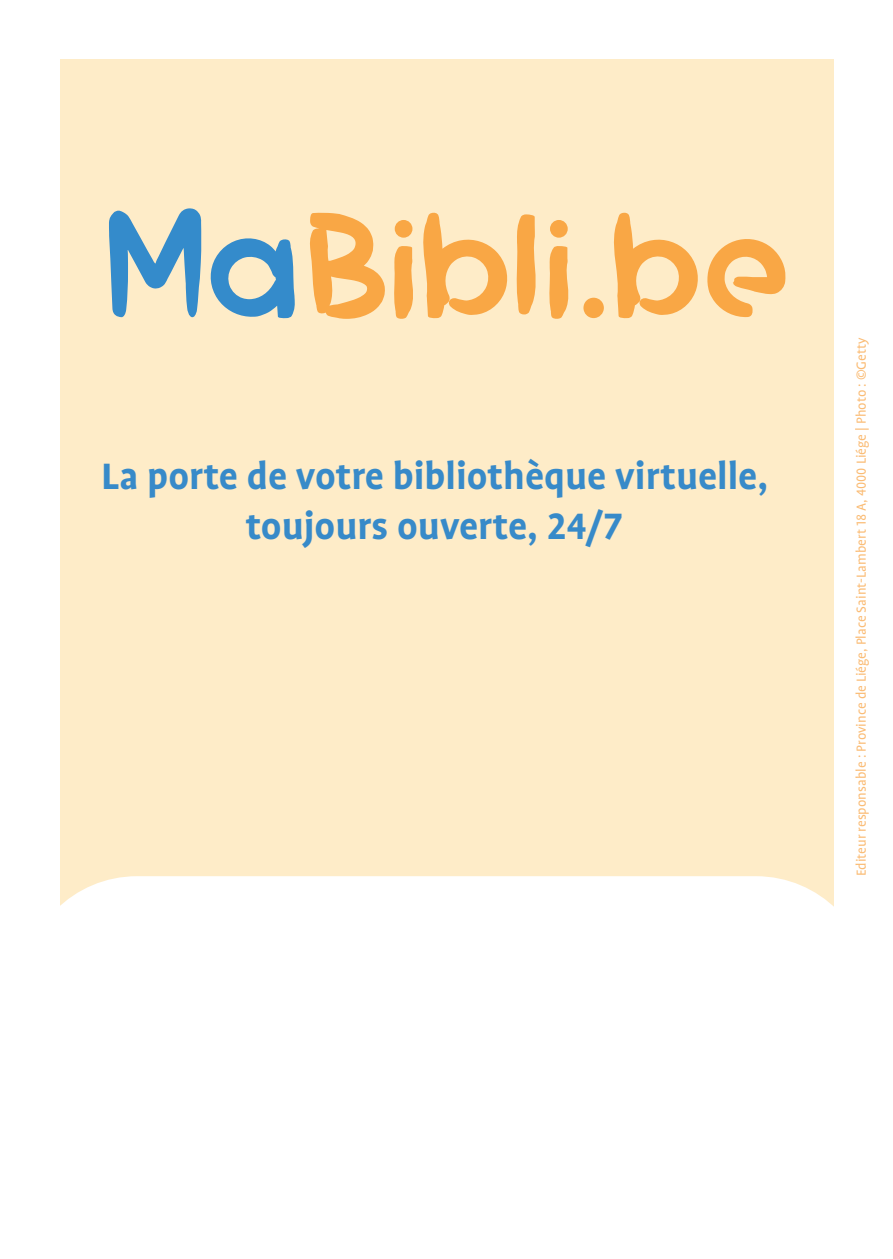
<style>
.page{position:relative;width:893px;height:1259px;background:#fff}
.page>*{position:absolute;margin:0;border:0;box-sizing:border-box;transform-origin:0 0}
.t1{font:150px "Ghusrak";color:#f9a745}
.t2{font:700 42px/50.4px "Profile OT";color:#378ac9;text-align:center}
.t3{font:15px "Profile OT";color:#f9a546}
.s1{color:#348bcb}
</style>
<div class="page">
<div style="left:60px;top:60px;width:773px;height:1139px;background:#feecc8"></div>
<div style="left:60px;top:876px;width:774px;height:323px;background:#fff"></div>
<h1 class="t1" style="left:101px;top:189px;width:691px"><span class="s1">Ma</span>Bibli.be</h1>
<h2 class="t2" style="left:101px;top:452px;width:668px">La porte de votre bibliothèque virtuelle, toujours ouverte, 24/7</h2>
<p class="t3" style="left:853px;top:876px;width:541px;rotate:-90deg">Editeur responsable : Province de Liége, Place Saint-Lambert 18 A, 4000 Liége | Photo : ©Getty</p>
</div>
